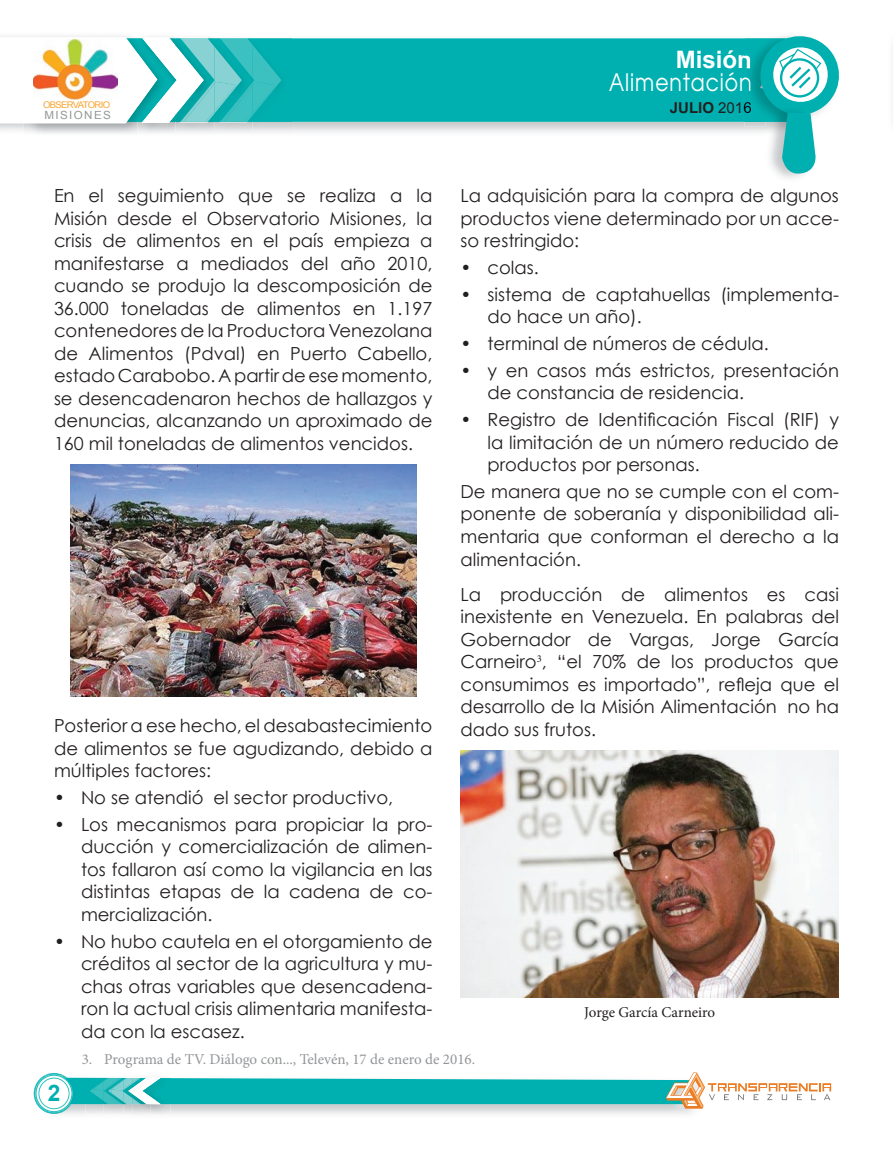
<style>
.page{position:relative;width:893px;height:1149px;background:#fff}
.page>*{position:absolute;margin:0;border:0;box-sizing:border-box;transform-origin:0 0}
.t1{font:100 24px "Avant Garde";letter-spacing:.04em;color:#fff}
.t2{font:700 24px "Arial";color:#fff}
.t3{font:700 22.8px "Arial";color:#00b0b0}
.t4{font:18px/22.5px "Century Gothic";color:#231f20;text-align:justify}
.t5{font:15px "Minion Pro";color:#939598}
.t6{font:15px "Minion Pro";letter-spacing:-.005em;color:#231f20}
.t7{font:700 15px "Arial";color:#231f20}
.t8{font:11.25px "Arial";letter-spacing:.12em;color:#939698;scale:1.04 1}
.t9{font:9.15px "Arial";letter-spacing:-.07em;color:#f9a431;scale:1.04 1}
.s1{font-weight:400}
</style>
<div class="page">
<hr style="left:48px;top:1111px;width:645px;height:3px;background:#ececed">
<img style="left:45px;top:1111px;width:26px;height:2px">
<img style="left:151px;top:1111px;width:20px;height:4px">
<img style="left:132px;top:1111px;width:19px;height:4px">
<img style="left:85px;top:1111px;width:47px;height:3px">
<svg style="left:34px;top:1072px;width:797px;height:39px"></svg>
<img style="left:104px;top:1077px;width:16px;height:12px">
<svg style="left:292px;top:38px;width:452px;height:89px;fill:#00b0b0"></svg>
<img style="left:24px;top:36px;width:268px;height:99px">
<img style="left:175px;top:36px;width:77px;height:98px">
<svg style="left:24px;top:37px;width:156px;height:86px"></svg>
<img style="left:175px;top:45px;width:5px;height:70px">
<img style="left:175px;top:82px;width:5px;height:30px">
<img style="left:180px;top:37px;width:28px;height:86px">
<img style="left:181px;top:38px;width:111px;height:84px">
<svg style="left:214px;top:46px;width:1px;height:68px"></svg>
<img style="left:184px;top:84px;width:30px;height:38px">
<img style="left:215px;top:47px;width:27px;height:66px">
<img style="left:215px;top:82px;width:5px;height:28px">
<svg style="left:219px;top:37px;width:28px;height:1px"></svg>
<img style="left:220px;top:38px;width:32px;height:40px">
<svg style="left:219px;top:122px;width:28px;height:1px"></svg>
<img style="left:220px;top:82px;width:32px;height:40px">
<svg style="left:252px;top:45px;width:29px;height:70px"></svg>
<img style="left:223px;top:86px;width:29px;height:36px">
<img style="left:33px;top:40px;width:84px;height:60px">
<svg style="left:744px;top:36px;width:95px;height:139px"></svg>
<img style="left:70px;top:464px;width:346px;height:232px">
<img style="left:461px;top:750px;width:378px;height:246px">
<p class="t9" style="left:43px;top:99px;width:66px">OBSERVATORIO</p>
<p class="t8" style="left:44px;top:108px;width:66px">MISIONES</p>
<p class="t4" style="left:54px;top:184px;width:380px">En el seguimiento que se realiza a la Misión desde el Observatorio Misiones, la crisis de alimentos en el país empieza a manifestarse a mediados del año 2010, cuando se produjo la descomposición de 36.000 toneladas de alimentos en 1.197 contenedores de la Productora Venezolana de Alimentos (Pdval) en Puerto Cabello, estado Carabobo. A partir de ese momento, se desencadenaron hechos de hallazgos y denuncias, alcanzando un aproximado de 160 mil toneladas de alimentos vencidos.</p>
<p class="t4" style="left:54px;top:714px;width:380px">Posterior a ese hecho, el desabastecimiento de alimentos se fue agudizando, debido a múltiples factores:</p>
<p class="t4" style="left:54px;top:785px;width:341px">• No se atendió el sector productivo,</p>
<p class="t4" style="left:81px;top:812px;width:353px;text-indent:-27px">• Los mecanismos para propiciar la pro&shy;ducción y comercialización de alimen&shy;tos fallaron así como la vigilancia en las distintas etapas de la cadena de co&shy;mercialización.</p>
<p class="t4" style="left:81px;top:929px;width:353px;text-indent:-27px">• No hubo cautela en el otorgamiento de créditos al sector de la agricultura y mu&shy;chas otras variables que desencadena&shy;ron la actual crisis alimentaria manifesta&shy;da con la escasez.</p>
<h1 class="t2" style="left:676px;top:44px;width:78px">Misión</h1>
<h1 class="t1" style="left:609px;top:67px;width:144px">Alimentación</h1>
<p class="t7" style="left:670px;top:97px;width:83px">JULIO <span class="s1">2016</span></p>
<p class="t4" style="left:461px;top:184px;width:380px">La adquisición para la compra de algunos productos viene determinado por un acce&shy;so restringido:</p>
<p class="t4" style="left:461px;top:256px;width:80px">• colas.</p>
<p class="t4" style="left:488px;top:283px;width:353px;text-indent:-27px">• sistema de captahuellas (implementa&shy;do hace un año).</p>
<p class="t4" style="left:461px;top:332px;width:310px">• terminal de números de cédula.</p>
<p class="t4" style="left:488px;top:359px;width:353px;text-indent:-27px">• y en casos más estrictos, presentación de constancia de residencia.</p>
<p class="t4" style="left:488px;top:408px;width:353px;text-indent:-27px">• Registro de Identificación Fiscal (RIF) y la limitación de un número reducido de productos por personas.</p>
<p class="t4" style="left:461px;top:480px;width:380px">De manera que no se cumple con el com&shy;ponente de soberanía y disponibilidad ali&shy;mentaria que conforman el derecho a la alimentación.</p>
<p class="t4" style="left:461px;top:582px;width:380px">La producción de alimentos es casi inexistente en Venezuela. En palabras del Gobernador de Vargas, Jorge García Carneiro<sup>3</sup>, “el 70% de los productos que consumimos es importado”, refleja que el desarrollo de la Misión Alimentación no ha dado sus frutos.</p>
<p class="t6" style="left:584px;top:1001px;width:132px">Jorge García Carneiro</p>
<p class="t3" style="left:48px;top:1077px;width:14px">2</p>
<p class="t5" style="left:82px;top:1049px;width:395px">3. Programa de TV. Diálogo con..., Televén, 17 de enero de 2016.</p>
</div>
